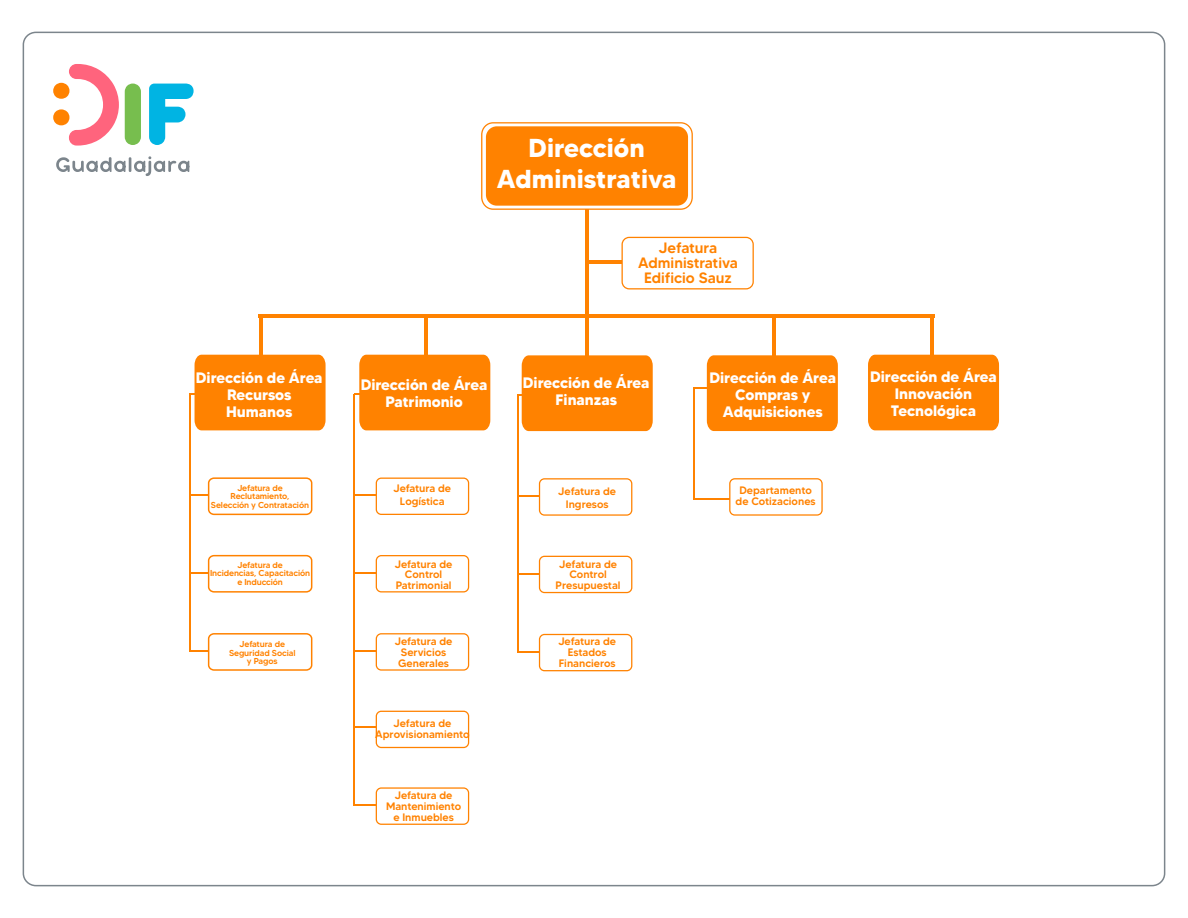
<style>
.page{position:relative;width:1188px;height:918px;background:#fff}
.page>*{position:absolute;margin:0;border:0;box-sizing:border-box;transform-origin:0 0}
.t1{font:700 25.95px/30.3px "MADETOMMY";color:#fff;text-align:center}
.t2{font:700 15.15px/17.2px "MADETOMMY";letter-spacing:-.005em;color:#fff;text-align:center}
.t3{font:500 15px/15px "MADETOMMY";color:#ff8200;text-align:center}
.t4{font:500 10.8px/10.8px "MADETOMMY";color:#ff8200;text-align:center}
.t5{font:500 8.7px/8.7px "MADETOMMY";letter-spacing:-.01em;color:#ff8200;text-align:center}
</style>
<div class="page">
<div style="left:208px;top:477px;width:104px;height:38px;border:2px solid #ff8200;border-radius:5px"></div>
<div style="left:208px;top:555px;width:104px;height:38px;border:2px solid #ff8200;border-radius:5px"></div>
<div style="left:208px;top:633px;width:104px;height:38px;border:2px solid #ff8200;border-radius:5px"></div>
<hr style="left:259px;top:316px;width:3px;height:64px;background:#ff8200">
<hr style="left:424px;top:316px;width:3px;height:64px;background:#ff8200">
<hr style="left:772px;top:316px;width:4px;height:64px;background:#ff8200">
<hr style="left:585px;top:317px;width:4px;height:64px;background:#ff8200">
<hr style="left:931px;top:316px;width:3px;height:64px;background:#ff8200">
<svg style="left:622px;top:237px;width:132px;height:52px"></svg>
<svg style="left:481px;top:122px;width:212px;height:88px;background:#ff8f1c"></svg>
<svg style="left:539px;top:556px;width:93px;height:37px"></svg>
<svg style="left:539px;top:634px;width:93px;height:37px"></svg>
<svg style="left:729px;top:478px;width:94px;height:38px"></svg>
<hr style="left:585px;top:210px;width:4px;height:106px;background:#ff8200">
<hr style="left:259px;top:314px;width:676px;height:4px;background:#ff8200">
<hr style="left:587px;top:260px;width:35px;height:4px;background:#ff8200">
<div style="left:868px;top:355px;width:131px;height:75px;background:#ff8200"></div>
<div style="left:190px;top:355px;width:136px;height:75px;background:#ff8200"></div>
<svg style="left:190px;top:495px;width:18px;height:1px"></svg>
<svg style="left:190px;top:573px;width:18px;height:1px"></svg>
<svg style="left:190px;top:651px;width:18px;height:1px"></svg>
<hr style="left:517px;top:395px;width:2px;height:258px;background:#ff8200">
<div style="left:517px;top:355px;width:136px;height:76px;background:#ff8200"></div>
<svg style="left:519px;top:478px;width:113px;height:38px"></svg>
<hr style="left:518px;top:573px;width:22px;height:2px;background:#ff8200">
<hr style="left:518px;top:651px;width:22px;height:2px;background:#ff8200">
<hr style="left:354px;top:394px;width:1px;height:411px;background:#ff8200">
<hr style="left:189px;top:393px;width:1px;height:259px;background:#ff8200">
<div style="left:354px;top:355px;width:136px;height:75px;background:#ff8200"></div>
<svg style="left:355px;top:478px;width:114px;height:37px"></svg>
<svg style="left:355px;top:555px;width:114px;height:37px"></svg>
<svg style="left:355px;top:711px;width:114px;height:37px"></svg>
<svg style="left:354px;top:787px;width:115px;height:38px"></svg>
<svg style="left:355px;top:633px;width:114px;height:38px"></svg>
<hr style="left:693px;top:389px;width:1px;height:111px;background:#ff8200">
<svg style="left:693px;top:355px;width:145px;height:76px;background:#ff8d18"></svg>
<hr style="left:694px;top:498px;width:36px;height:2px;background:#ff8200">
<svg style="left:56px;top:156px;width:133px;height:20px"></svg>
<svg style="left:125px;top:84px;width:16px;height:61px"></svg>
<svg style="left:53px;top:64px;width:66px;height:82px"></svg>
<svg style="left:149px;top:84px;width:45px;height:61px"></svg>
<h1 class="t1" style="left:497px;top:133px;width:181px">Dirección<br>Administrativa</h1>
<h3 class="t3" style="left:638px;top:240px;width:101px">Jefatura<br>Administrativa<br>Edificio Sauz</h3>
<h2 class="t2" style="left:196px;top:369px;width:128px">Dirección de Área<br>Recursos<br>Humanos</h2>
<h2 class="t2" style="left:361px;top:376px;width:128px">Dirección de Área<br>Patrimonio</h2>
<h2 class="t2" style="left:523px;top:374px;width:128px">Dirección de Área<br>Finanzas</h2>
<h2 class="t2" style="left:709px;top:368px;width:128px">Dirección de Área<br>Compras y<br>Adquisiciones</h2>
<h2 class="t2" style="left:870px;top:368px;width:128px">Dirección de Área<br>Innovación<br>Tecnológica</h2>
<p class="t5" style="left:211px;top:483px;width:100px">Jefatura de<br>Reclutamiento,<br>Selección y Contratación</p>
<p class="t4" style="left:393px;top:482px;width:59px;line-height:12.9px">Jefatura de<br>Logística</p>
<p class="t4" style="left:558px;top:485px;width:59px;line-height:12.9px">Jefatura de<br>Ingresos</p>
<p class="t4" style="left:736px;top:485px;width:82px">Departamento de Cotizaciones</p>
<p class="t5" style="left:210px;top:560px;width:102px">Jefatura de<br>Incidencias, Capacitación e Inducción</p>
<p class="t4" style="left:395px;top:558px;width:59px">Jefatura de<br>Control<br>Patrimonial</p>
<p class="t4" style="left:556px;top:558px;width:67px">Jefatura de<br>Control<br>Presupuestal</p>
<p class="t5" style="left:229px;top:639px;width:68px">Jefatura de<br>Seguridad Social y Pagos</p>
<p class="t4" style="left:395px;top:636px;width:59px">Jefatura de<br>Servicios<br>Generales</p>
<p class="t4" style="left:375px;top:718px;width:96px">Jefatura de<br>Aprovisionamiento</p>
<p class="t4" style="left:386px;top:790px;width:77px">Jefatura de<br>Mantenimiento e Inmuebles</p>
<p class="t4" style="left:558px;top:636px;width:59px">Jefatura de<br>Estados<br>Financieros</p>
</div>
